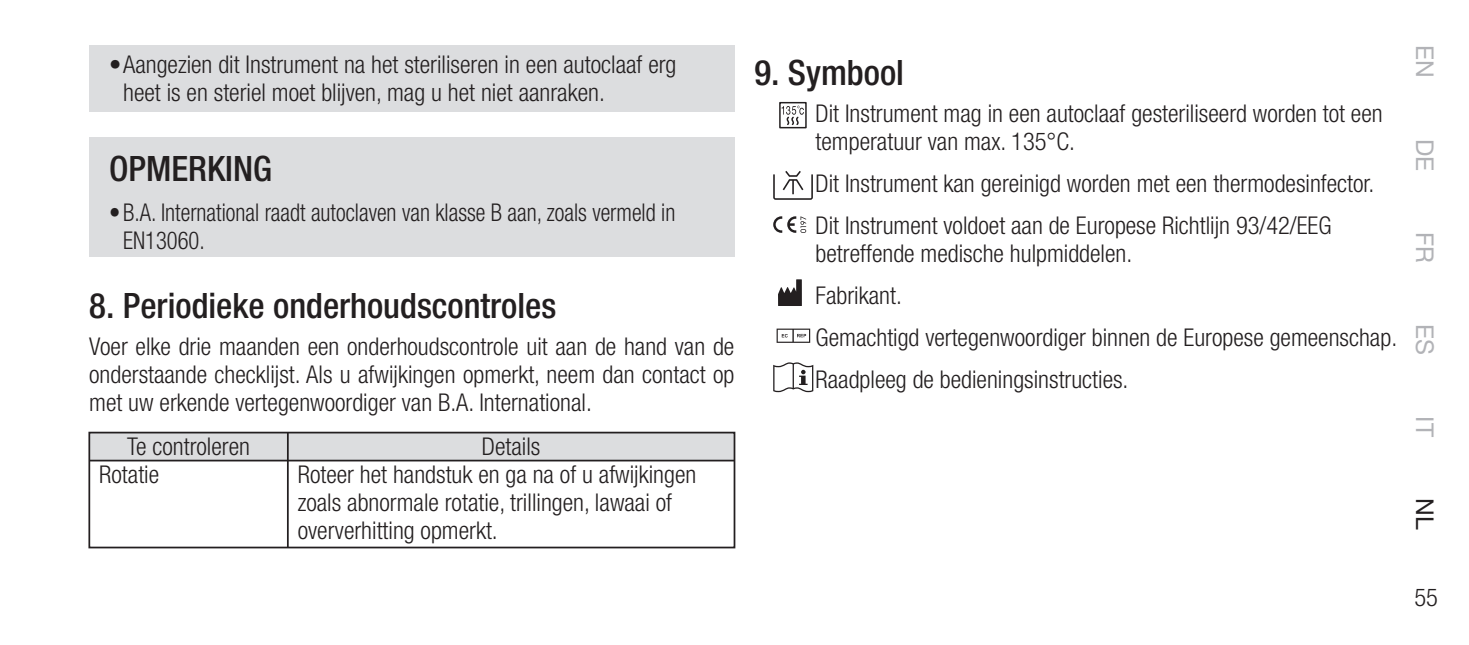
<style>
.page{position:relative;width:1469px;height:645px;background:#fff}
.page>*{position:absolute;margin:0;border:0;box-sizing:border-box;transform-origin:0 0}
.t1{font:500 condensed 35px "Helvetica Neue LT Pro";color:#231f20}
.t2{font:300 condensed 24.5px/28px "Helvetica Neue LT Pro";color:#231f20}
.t3{font:300 condensed 24.5px/28px "Helvetica Neue LT Pro";color:#231f20;scale:.92 1}
.t4{font:24.5px "Helvetica Neue LT Pro";color:#b2b3b7}
.t5{font:24.5px "Helvetica Neue LT Pro";color:#231f20}
</style>
<div class="page">
<div style="left:89px;top:433px;width:645px;height:28px;background:#dcdddf"></div>
<div style="left:88px;top:432px;width:647px;height:116px;border:2px solid #231f20"></div>
<hr style="left:89px;top:460px;width:645px;height:1px;background:#231f20">
<hr style="left:287px;top:433px;width:2px;height:114px;background:#231f20">
<svg style="left:773px;top:171px;width:40px;height:29px"></svg>
<div style="left:89px;top:137px;width:645px;height:119px;background:#dcdddf"></div>
<svg style="left:781px;top:106px;width:23px;height:19px"></svg>
<div style="left:779px;top:102px;width:27px;height:26px;border:1px solid #231f20"></div>
<svg style="left:773px;top:216px;width:33px;height:17px"></svg>
<svg style="left:773px;top:362px;width:40px;height:30px"></svg>
<svg style="left:778px;top:279px;width:24px;height:27px"></svg>
<svg style="left:776px;top:329px;width:34px;height:14px"></svg>
<div style="left:89px;top:45px;width:645px;height:67px;background:#dcdddf"></div>
<p class="t2" style="left:123px;top:50px;width:555px;text-indent:-14px">• Aangezien dit Instrument na het steriliseren in een autoclaaf erg heet is en steriel moet blijven, mag u het niet aanraken.</p>
<h1 class="t1" style="left:109px;top:148px;width:164px">OPMERKING</h1>
<p class="t3" style="left:123px;top:198px;width:601px;text-indent:-14px">• B.A. International raadt autoclaven van klasse B aan, zoals vermeld in<br>EN13060.</p>
<h1 class="t1" style="left:89px;top:285px;width:468px">8. Periodieke onderhoudscontroles</h1>
<p class="t2" style="left:89px;top:332px;width:646px;text-align:justify">Voer elke drie maanden een onderhoudscontrole uit aan de hand van de onderstaande checklijst. Als u afwijkingen opmerkt, neem dan contact op met uw erkende vertegenwoordiger van B.A. International.</p>
<p class="t2" style="left:99px;top:433px;width:152px;text-indent:28px">Te controleren<br>Rotatie</p>
<p class="t2" style="left:298px;top:433px;width:400px;text-indent:184px">Details<br>Roteer het handstuk en ga na of u afwijkingen zoals abnormale rotatie, trillingen, lawaai of oververhitting opmerkt.</p>
<h1 class="t1" style="left:754px;top:52px;width:151px">9. Symbool</h1>
<p class="t2" style="left:815px;top:99px;width:568px">Dit Instrument mag in een autoclaaf gesteriliseerd worden tot een temperatuur van max. 135°C.</p>
<p class="t2" style="left:815px;top:162px;width:560px;line-height:42px">Dit Instrument kan gereinigd worden met een thermodesinfector.<br>Dit Instrument voldoet aan de Europese Richtlijn 93/42/EEG</p>
<p class="t2" style="left:815px;top:232px;width:583px;line-height:42px">betreffende medische hulpmiddelen.<br>Fabrikant.<br>Gemachtigd vertegenwoordiger binnen de Europese gemeenschap.<br>Raadpleeg de bedieningsinstructies.</p>
<p class="t4" style="left:1439px;top:45px;width:34px;rotate:90deg">EN</p>
<p class="t4" style="left:1439px;top:139px;width:34px;rotate:90deg">DE</p>
<p class="t4" style="left:1439px;top:232px;width:32px;rotate:90deg">FR</p>
<p class="t4" style="left:1439px;top:324px;width:32px;rotate:90deg">ES</p>
<p class="t4" style="left:1439px;top:416px;width:22px;rotate:90deg">IT</p>
<p class="t5" style="left:1439px;top:498px;width:33px;rotate:90deg">NL</p>
<p class="t2" style="left:1414px;top:583px;width:25px">55</p>
</div>
